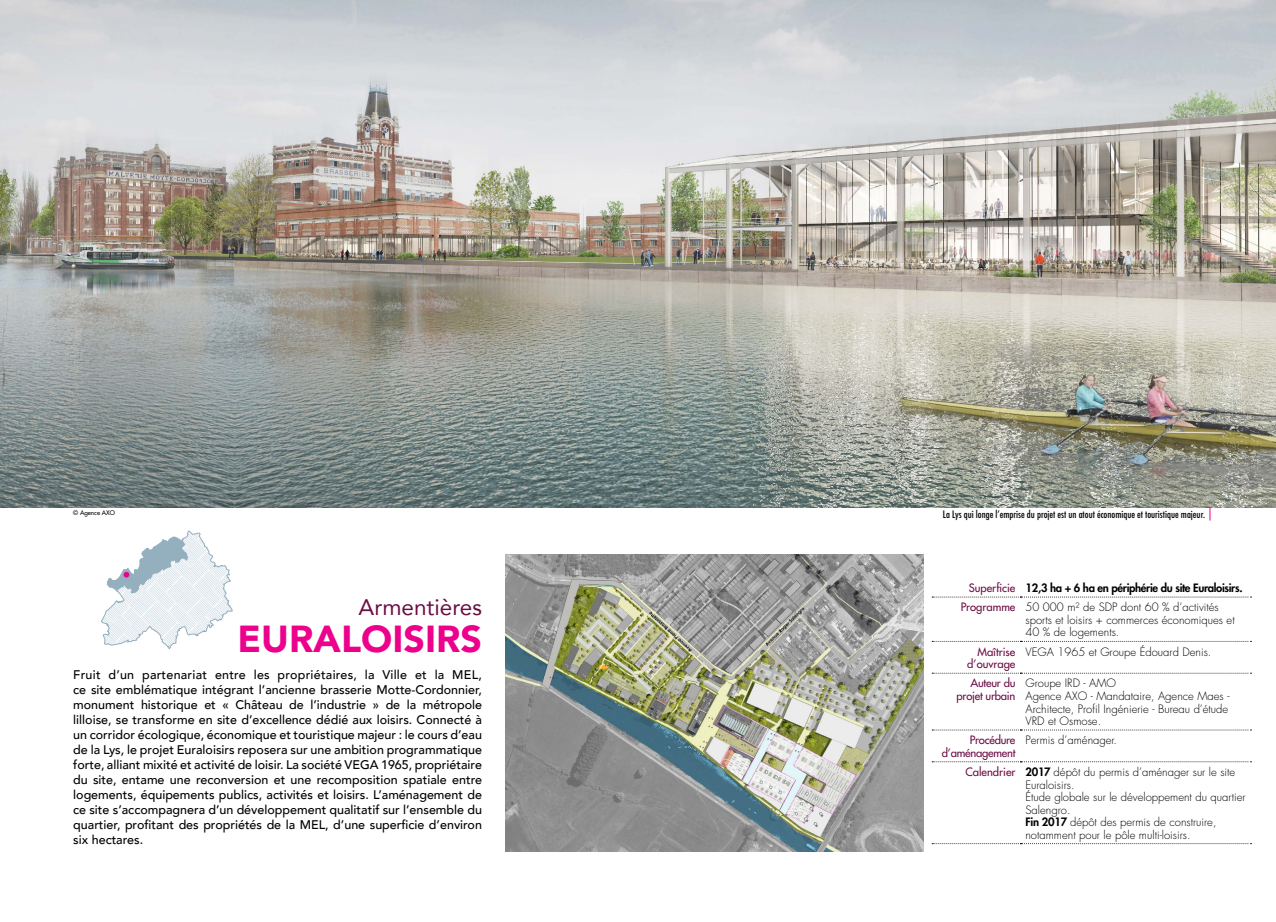
<style>
.page{position:relative;width:1276px;height:922px;background:#fff}
.page>*{position:absolute;margin:0;border:0;box-sizing:border-box;transform-origin:0 0}
.t1{font:900 37.5px "Avenir";color:#ec008c}
.t2{font:22.5px "Avenir";color:#6c0d44}
.t3{font:500 12.5px/15px "Avenir";color:#000;text-align:justify}
.t4{font:300 11.25px/12.5px "Futura Std";color:#000}
.t5{font:800 11.25px/19.2px "Futura Std";letter-spacing:-.03em;color:#000}
.t6{font:500 11.25px/12.5px "Futura Std";letter-spacing:-.02em;color:#6c0d44;text-align:right}
.t7{font:500 11.25px/12.5px "Futura Std";color:#6c0d44;text-align:right}
.t8{font:500 condensed 10px "Futura";color:#000}
.t9{font:500 6.25px "Futura Std";color:#000}
.s1{font-weight:500;color:#6c0d44}
.s2{font-weight:300}
.s3{font-weight:800}
</style>
<div class="page">
<img style="left:0;top:0;width:1276px;height:507px">
<svg style="left:101px;top:530px;width:131px;height:119px"></svg>
<img style="left:506px;top:554px;width:417px;height:296px">
<svg style="left:932px;top:596px;width:319px;height:1px"></svg>
<svg style="left:932px;top:641px;width:319px;height:1px"></svg>
<svg style="left:932px;top:672px;width:319px;height:1px"></svg>
<svg style="left:932px;top:729px;width:319px;height:1px"></svg>
<svg style="left:932px;top:761px;width:319px;height:1px"></svg>
<svg style="left:932px;top:843px;width:319px;height:1px"></svg>
<svg style="left:1209px;top:507px;width:1px;height:13px"></svg>
<p class="t9" style="left:73px;top:509px;width:43px">© Agence AXO</p>
<h2 class="t2" style="left:358px;top:588px;width:125px">Armentières</h2>
<h1 class="t1" style="left:238px;top:606px;width:246px">EURALOISIRS</h1>
<p class="t3" style="left:73px;top:666px;width:410px">Fruit d’un partenariat entre les propriétaires, la Ville et la MEL, ce site emblématique intégrant l’ancienne brasserie Motte-Cordonnier, monument historique et « Château de l’industrie » de la métropole lilloise, se transforme en site d’excellence dédié aux loisirs. Connecté à un corridor écologique, économique et touristique majeur : le cours d’eau de la Lys, le projet Euraloisirs reposera sur une ambition programmatique forte, alliant mixité et activité de loisir. La société VEGA 1965, propriétaire du site, entame une reconversion et une recomposition spatiale entre logements, équipements publics, activités et loisirs. L’aménagement de ce site s’accompagnera d’un développement qualitatif sur l’ensemble du quartier, profitant des propriétés de la MEL, d’une superficie d’environ six hectares.</p>
<p class="t8" style="left:942px;top:508px;width:264px">La Lys qui longe l’emprise du projet est un atout économique et touristique majeur.</p>
<p class="t5" style="left:960px;top:578px;width:283px;text-indent:8px"><span class="s1">Superficie</span> 12,3 ha + 6 ha en périphérie du site Euraloisirs.<br><span class="s1">Programme</span> <span class="s2">50 000 m² de SDP dont 60 % d’activités</span></p>
<p class="t4" style="left:1025px;top:613px;width:211px">sports et loisirs + commerces économiques et<br>40 % de logements.</p>
<p class="t7" style="left:967px;top:645px;width:50px">Maîtrise d’ouvrage</p>
<p class="t4" style="left:1025px;top:645px;width:187px">VEGA 1965 et Groupe Édouard Denis.</p>
<p class="t6" style="left:956px;top:677px;width:60px">Auteur du projet urbain</p>
<p class="t4" style="left:1025px;top:677px;width:205px">Groupe IRD - AMO<br>Agence AXO - Mandataire, Agence Maes -<br>Architecte, Profil Ingénierie - Bureau d’étude<br>VRD et Osmose.</p>
<p class="t6" style="left:942px;top:733px;width:75px">Procédure d’aménagement</p>
<p class="t4" style="left:1025px;top:734px;width:93px">Permis d’aménager.</p>
<p class="t4" style="left:1025px;top:765px;width:222px;text-indent:-60px"><span class="s1">Calendrier</span> <span class="s3">2017</span> dépôt du permis d’aménager sur le site Euraloisirs.<br>Étude globale sur le développement du quartier Salengro.<br><span class="s3">Fin 2017</span> dépôt des permis de construire, notamment pour le pôle multi-loisirs.</p>
</div>
